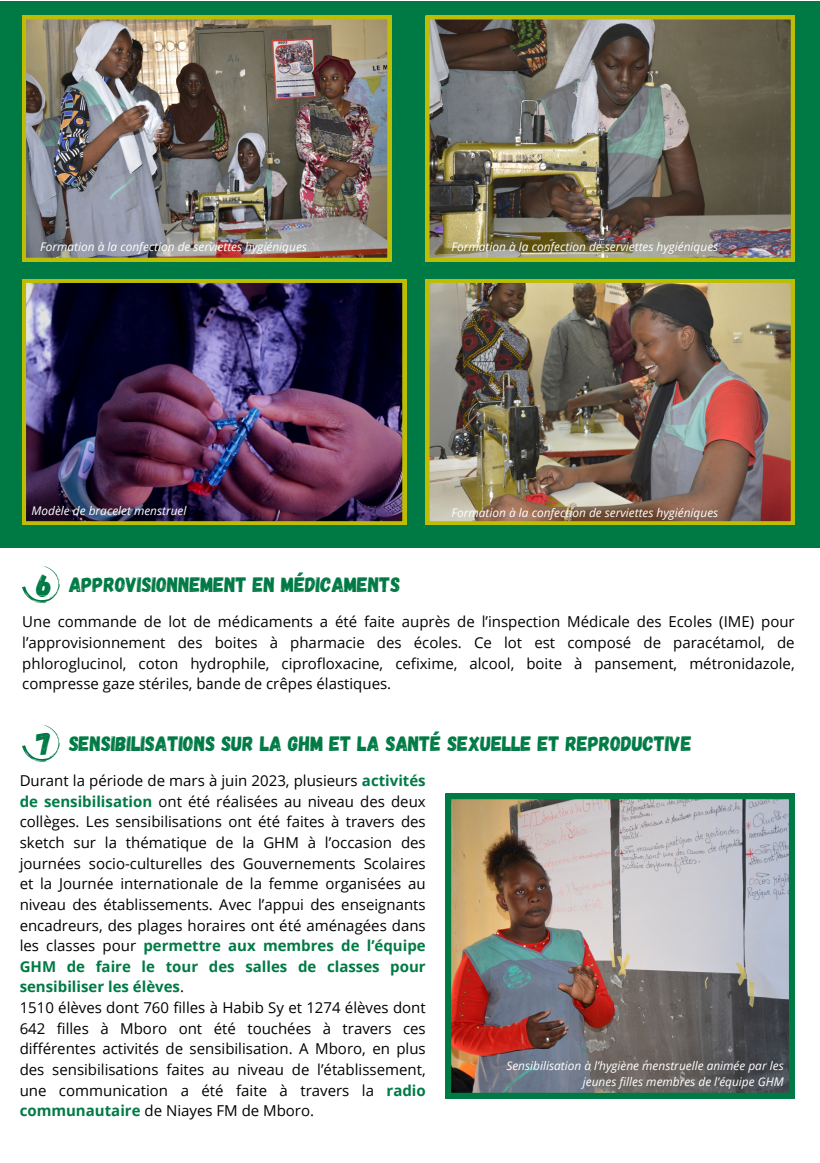
<style>
.page{position:relative;width:820px;height:1163px;background:#fff}
.page>*{position:absolute;margin:0;border:0;box-sizing:border-box;transform-origin:0 0}
.t1{font:32px "Gagalin";color:#007a45}
.t2{font:20.81px "Gagalin";color:#007a45}
.t3{font:15px/20.6px "Open Sans";color:#000;text-align:justify}
.t4{font:italic 11.88px/16.4px "Open Sans";color:#fff;text-align:right}
.s1{font-weight:700;color:#007a45}
</style>
<div class="page">
<div style="left:0;top:1px;width:819px;height:546px;background:#007a45"></div>
<img style="left:22px;top:16px;width:369px;height:245px">
<img style="left:425px;top:16px;width:369px;height:245px">
<img style="left:425px;top:279px;width:369px;height:246px">
<img style="left:22px;top:279px;width:384px;height:246px">
<svg style="left:22px;top:566px;width:38px;height:37px"></svg>
<svg style="left:22px;top:724px;width:38px;height:38px"></svg>
<img style="left:445px;top:793px;width:349px;height:305px">
<p class="t4" style="left:40px;top:238px;width:268px">Formation à la confection de serviettes hygiéniques</p>
<p class="t4" style="left:451px;top:238px;width:268px">Formation à la confection de serviettes hygiéniques</p>
<p class="t4" style="left:32px;top:502px;width:156px">Modèle de bracelet menstruel</p>
<p class="t4" style="left:451px;top:504px;width:268px">Formation à la confection de serviettes hygiéniques</p>
<p class="t1" style="left:36px;top:564px;width:18px">6</p>
<p class="t2" style="left:69px;top:571px;width:333px">APPROVISIONNEMENT EN MÉDICAMENTS</p>
<p class="t3" style="left:22px;top:611px;width:773px">Une commande de lot de médicaments a été faite auprès de l’inspection Médicale des Ecoles (IME) pour l’approvisionnement des boites à pharmacie des écoles. Ce lot est composé de paracétamol, de phloroglucinol, coton hydrophile, ciprofloxacine, cefixime, alcool, boite à pansement, métronidazole, compresse gaze stériles, bande de crêpes élastiques.</p>
<p class="t1" style="left:36px;top:723px;width:17px">7</p>
<p class="t2" style="left:69px;top:730px;width:624px">SENSIBILISATIONS SUR LA GHM ET LA SANTÉ SEXUELLE ET REPRODUCTIVE</p>
<p class="t3" style="left:20px;top:770px;width:407px">Durant la période de mars à juin 2023, plusieurs <span class="s1">activités de sensibilisation</span> ont été réalisées au niveau des deux collèges. Les sensibilisations ont été faites à travers des sketch sur la thématique de la GHM à l’occasion des journées socio-culturelles des Gouvernements Scolaires et la Journée internationale de la femme organisées au niveau des établissements. Avec l’appui des enseignants encadreurs, des plages horaires ont été aménagées dans les classes pour <span class="s1">permettre aux membres de l’équipe GHM de faire le tour des salles de classes pour sensibiliser les élèves</span>.</p>
<p class="t3" style="left:20px;top:997px;width:407px">1510 élèves dont 760 filles à Habib Sy et 1274 élèves dont 642 filles à Mboro ont été touchées à travers ces différentes activités de sensibilisation. A Mboro, en plus des sensibilisations faites au niveau de l’établissement, une communication a été faite à travers la <span class="s1">radio communautaire</span> de Niayes FM de Mboro.</p>
<p class="t4" style="left:506px;top:1056px;width:279px">Sensibilisation à l’hygiène menstruelle animée par les jeunes filles membres de l’équipe GHM</p>
</div>
